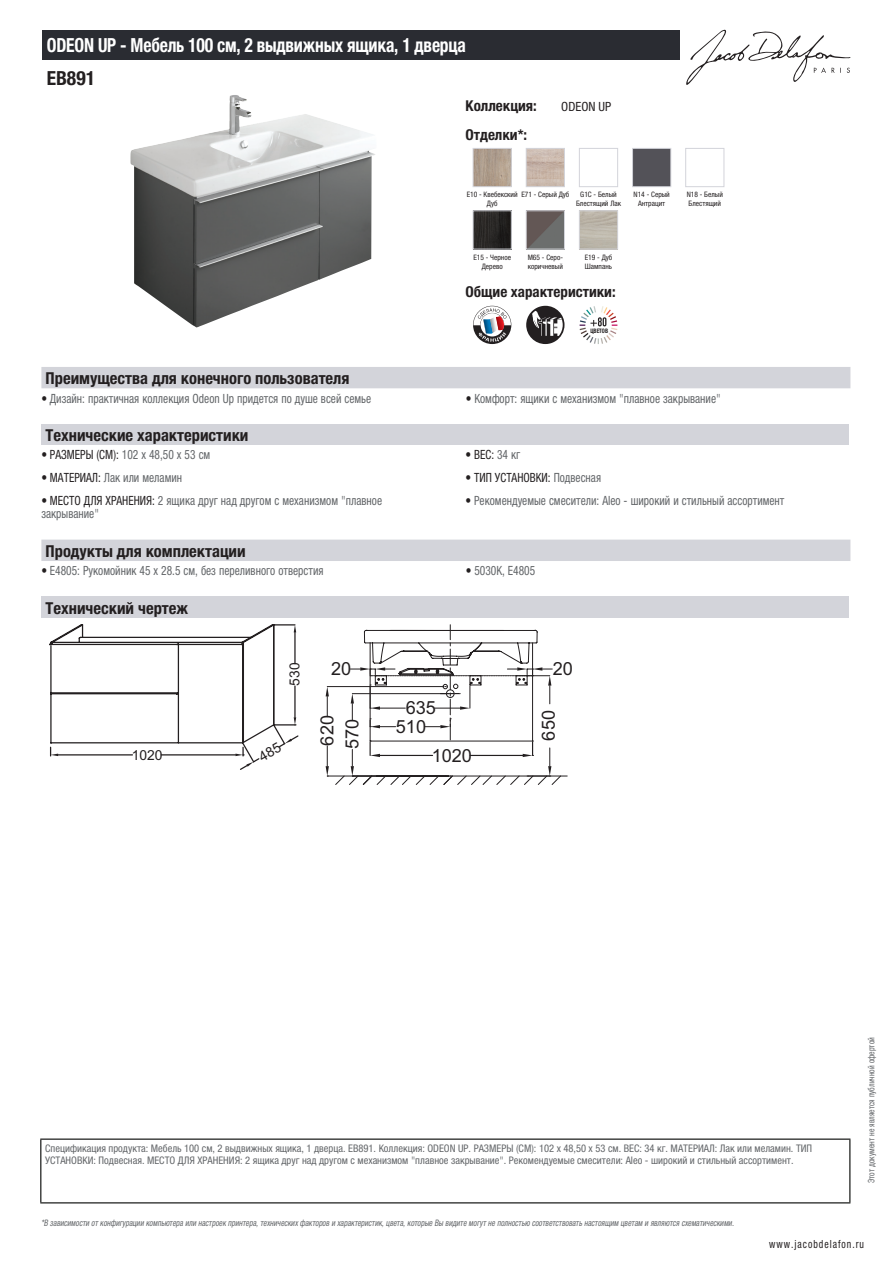
<style>
.page{position:relative;width:893px;height:1263px;background:#fff}
.page>*{position:absolute;margin:0;border:0;box-sizing:border-box;transform-origin:0 0}
.t1{font:700 condensed 19.5px "Helvetica Neue LTCYR";letter-spacing:-.01em;color:#fff;scale:.9 1}
.t2{font:700 condensed 19.5px "Helvetica Neue LTCYR";color:#231f20}
.t3{font:18.15px/25px "Arial";color:#231f20}
.t4{font:700 condensed 16.5px "Helvetica Neue LTCYR";color:#231f20}
.t5{font:700 condensed 15px "Helvetica Neue LTCYR";color:#231f20}
.t6{font:13.8px "Arial";color:#231f20}
.t7{font:condensed 12.75px/13.5px "Helvetica Neue LTCYR";color:#626568;scale:.9 1}
.t8{font:condensed 12.75px "Helvetica Neue LTCYR";color:#231f20;scale:.9 1}
.t9{font:condensed 12.75px "Helvetica Neue LTCYR";color:#231f20}
.t10{font:condensed 11.25px "Helvetica Neue LTCYR";letter-spacing:.1em;color:#231f20;scale:.87 1}
.t11{font:condensed 10.5px/12px "Helvetica Neue LTCYR";color:#626568}
.t12{font:italic condensed 9px "Helvetica Neue LTCYR";color:#626568;scale:.87 1}
.t13{font:condensed 9px "Helvetica Neue LTCYR";color:#626568;scale:.87 1}
.t14{font:condensed 7.5px/9px "Helvetica Neue LTCYR";color:#231f20;text-align:center}
.t15{font:700 condensed 6.15px "Helvetica Neue LTCYR";color:#231f20;scale:.89 1}
.s1{color:#231f20}
.s2{color:#626568}
</style>
<div class="page">
<svg style="left:686px;top:30px;width:164px;height:55px"></svg>
<img style="left:130px;top:95px;width:245px;height:232px">
<img style="left:475px;top:150px;width:35px;height:35px">
<div style="left:473px;top:148px;width:39px;height:39px;border:1px solid #d3d4da"></div>
<img style="left:528px;top:150px;width:35px;height:35px">
<div style="left:526px;top:148px;width:39px;height:39px;border:1px solid #d3d4da"></div>
<div style="left:579px;top:148px;width:39px;height:39px;border:1px solid #d3d4da"></div>
<img style="left:634px;top:150px;width:35px;height:35px">
<div style="left:632px;top:148px;width:39px;height:39px;border:1px solid #d3d4da"></div>
<div style="left:685px;top:148px;width:39px;height:39px;border:1px solid #d3d4da"></div>
<img style="left:475px;top:212px;width:35px;height:35px">
<div style="left:473px;top:210px;width:39px;height:39px;border:1px solid #d3d4da"></div>
<img style="left:528px;top:212px;width:35px;height:35px">
<div style="left:526px;top:210px;width:39px;height:39px;border:1px solid #d3d4da"></div>
<div style="left:579px;top:210px;width:39px;height:39px;border:1px solid #d3d4da"></div>
<svg style="left:473px;top:306px;width:38px;height:38px"></svg>
<svg style="left:526px;top:306px;width:38px;height:38px"></svg>
<svg style="left:580px;top:306px;width:37px;height:38px"></svg>
<div style="left:41px;top:367px;width:809px;height:21px;background:#d3d4da"></div>
<div style="left:41px;top:424px;width:808px;height:21px;background:#d3d4da"></div>
<div style="left:41px;top:540px;width:809px;height:21px;background:#d3d4da"></div>
<div style="left:41px;top:596px;width:808px;height:22px;background:#d3d4da"></div>
<hr style="left:353px;top:775px;width:214px;height:1px;background:#231f20">
<hr style="left:327px;top:686px;width:117px;height:1px;background:#231f20">
<hr style="left:327px;top:775px;width:117px;height:1px;background:#231f20">
<svg style="left:326px;top:686px;width:3px;height:31px"></svg>
<svg style="left:326px;top:746px;width:3px;height:30px"></svg>
<svg style="left:335px;top:625px;width:227px;height:160px"></svg>
<div style="left:43px;top:30px;width:637px;height:30px;background:#2a2c32"></div>
<hr style="left:40px;top:1138px;width:810px;height:2px;background:#040503">
<hr style="left:40px;top:1140px;width:1px;height:62px;background:#040503">
<hr style="left:849px;top:1140px;width:1px;height:62px;background:#040503">
<hr style="left:40px;top:1202px;width:810px;height:1px;background:#040503">
<svg style="left:49px;top:624px;width:250px;height:146px"></svg>
<h1 class="t1" style="left:47px;top:34px;width:467px">ODEON UP - Mебель 100 см, 2 выдвижных ящика, 1 дверца</h1>
<h1 class="t2" style="left:47px;top:67px;width:50px">EB891</h1>
<p class="t5" style="left:466px;top:97px;width:73px">Коллекция:</p>
<p class="t9" style="left:561px;top:99px;width:52px">ODEON UP</p>
<p class="t5" style="left:466px;top:126px;width:63px">Отделки*:</p>
<p class="t14" style="left:467px;top:190px;width:52px">E10 - Квебекский<br>Дуб</p>
<p class="t14" style="left:521px;top:190px;width:49px">E71 - Серый Дуб</p>
<p class="t14" style="left:576px;top:190px;width:47px">G1C - Белый<br>Блестящий Лак</p>
<p class="t14" style="left:633px;top:190px;width:38px">N14 - Серый<br>Антрацит</p>
<p class="t14" style="left:687px;top:190px;width:38px;text-align:left">N18 - Белый<br>Блестящий</p>
<p class="t14" style="left:473px;top:252px;width:39px">E15 - Черное<br>Дерево</p>
<p class="t14" style="left:528px;top:252px;width:37px;text-align:left">M65 - Серо&shy;коричневый</p>
<p class="t14" style="left:585px;top:252px;width:29px;text-align:left">E19 - Дуб<br>Шампань</p>
<p class="t5" style="left:466px;top:284px;width:152px">Общие характеристики:</p>
<p class="t15" style="left:590px;top:328px;width:21px">ЦВЕТОВ</p>
<p class="t4" style="left:46px;top:369px;width:305px">Преимущества для конечного пользователя</p>
<p class="t7" style="left:41px;top:391px;width:368px"><span class="s1">•</span> Дизайн: практичная коллекция Odeon Up придется по душе всей семье</p>
<p class="t7" style="left:466px;top:391px;width:285px"><span class="s1">•</span> Комфорт: ящики с механизмом "плавное закрывание"</p>
<p class="t4" style="left:46px;top:426px;width:204px">Технические характеристики</p>
<p class="t7" style="left:41px;top:448px;width:189px"><span class="s1">• РАЗМЕРЫ (СМ):</span> 102 x 48,50 x 53 см</p>
<p class="t8" style="left:466px;top:448px;width:62px">• ВЕС: <span class="s2">34 кг</span></p>
<p class="t7" style="left:41px;top:471px;width:158px"><span class="s1">• МАТЕРИАЛ:</span> Лак или меламин</p>
<p class="t8" style="left:466px;top:470px;width:152px">• ТИП УСТАНОВКИ: <span class="s2">Подвесная</span></p>
<p class="t7" style="left:41px;top:494px;width:380px"><span class="s1">• МЕСТО ДЛЯ ХРАНЕНИЯ:</span> 2 ящика друг над другом с механизмом "плавное закрывание"</p>
<p class="t7" style="left:466px;top:494px;width:356px"><span class="s1">•</span> Рекомендуемые смесители: Aleo - широкий и стильный ассортимент</p>
<p class="t4" style="left:46px;top:542px;width:202px">Продукты для комплектации</p>
<p class="t7" style="left:41px;top:564px;width:315px"><span class="s1">•</span> E4805: Рукомойник 45 х 28.5 см, без переливного отверстия</p>
<p class="t7" style="left:466px;top:564px;width:79px"><span class="s1">•</span> 5030K, E4805</p>
<p class="t4" style="left:46px;top:598px;width:144px">Технический чертеж</p>
<p class="t6" style="left:132px;top:746px;width:32px">1020</p>
<p class="t6" style="left:286px;top:686px;width:25px;rotate:-90deg">530</p>
<h2 class="t3" style="left:331px;top:656px;width:22px">20</h2>
<h2 class="t3" style="left:553px;top:656px;width:22px">20</h2>
<h2 class="t3" style="left:315px;top:749px;width:35px;rotate:-90deg">620<br>570</h2>
<h2 class="t3" style="left:536px;top:740px;width:32px;rotate:-90deg">650</h2>
<h2 class="t3" style="left:406px;top:695px;width:32px">635</h2>
<h2 class="t3" style="left:396px;top:714px;width:32px">510</h2>
<h2 class="t3" style="left:432px;top:743px;width:42px">1020</h2>
<p class="t11" style="left:45px;top:1142px;width:769px">Спецификация продукта: Mебель 100 см, 2 выдвижных ящика, 1 дверца. EB891. Коллекция: ODEON UP. РАЗМЕРЫ (СМ): 102 x 48,50 x 53 см. ВЕС: 34 кг. МАТЕРИАЛ: Лак или меламин. ТИП<br>УСТАНОВКИ: Подвесная. МЕСТО ДЛЯ ХРАНЕНИЯ: 2 ящика друг над другом с механизмом "плавное закрывание". Рекомендуемые смесители: Aleo - широкий и стильный ассортимент.</p>
<p class="t12" style="left:41px;top:1218px;width:800px">*В зависимости отконфигурации компьютера или настроек принтера,техническихфакторов и характеристик,цвета,которые Вы видите могутне полностью соответствоватьнастоящим цветам и являются схематическими.</p>
<p class="t13" style="left:866px;top:1183px;width:169px;rotate:-90deg">Этот документ не является публичной офертой</p>
<p class="t10" style="left:769px;top:1237px;width:110px">www.jacobdelafon.ru</p>
</div>
